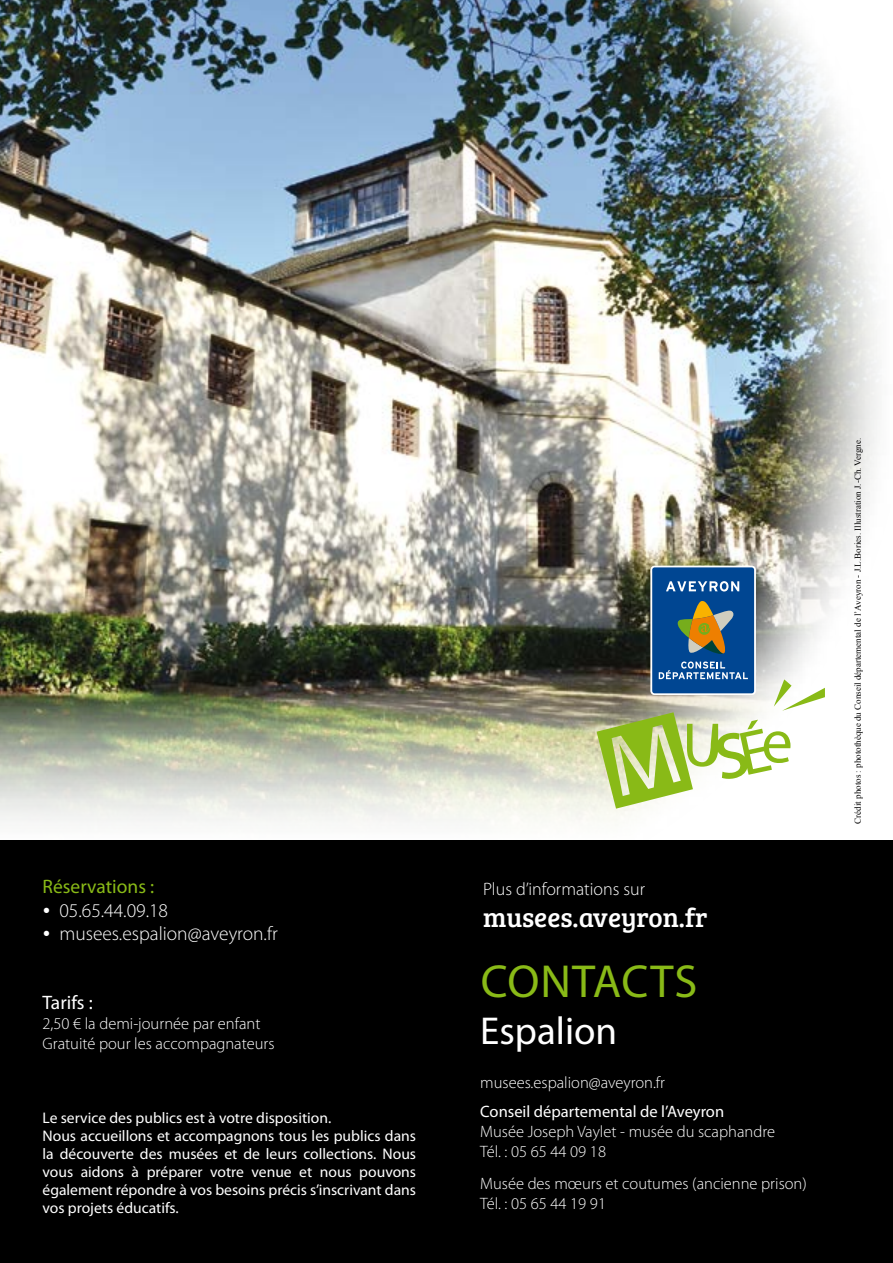
<style>
.page{position:relative;width:893px;height:1263px;background:#fff}
.page>*{position:absolute;margin:0;border:0;box-sizing:border-box;transform-origin:0 0}
.t1{font:46.5px "Myriad Pro";letter-spacing:.015em;color:#89ba17}
.t2{font:39px "Myriad Pro";color:#fff}
.t3{font:27px "Bree Serif";color:#fff}
.t4{font:300 19.5px "Myriad Pro";color:#fff}
.t5{font:19.5px "Myriad Pro";color:#89ba17}
.t6{font:19.5px "Myriad Pro";color:#fff}
.t7{font:300 18px "Myriad Pro";color:#fff}
.t8{font:300 16.5px/19.8px "Myriad Pro";color:#fff}
.t9{font:16.5px "Myriad Pro";color:#fff}
.t10{font:15.45px/18px "Myriad Pro";color:#fff}
.t11{font:9px "Times New Roman";color:#000}
</style>
<div class="page">
<img style="left:0;top:0;width:879px;height:822px">
<svg style="left:597px;top:566px;width:228px;height:243px"></svg>
<div style="left:0;top:840px;width:893px;height:423px;background:#000"></div>
<p class="t5" style="left:43px;top:875px;width:113px">Réservations :</p>
<p class="t4" style="left:43px;top:898px;width:127px">• 05.65.44.09.18</p>
<p class="t4" style="left:43px;top:922px;width:237px">• musees.espalion@aveyron.fr</p>
<p class="t6" style="left:43px;top:990px;width:52px">Tarifs :</p>
<p class="t8" style="left:43px;top:1013px;width:234px">2,50 € la demi-journée par enfant<br>Gratuité pour les accompagnateurs</p>
<p class="t10" style="left:43px;top:1108px;width:375px">Le service des publics est à votre disposition.<br>Nous accueillons et accompagnons tous les publics dans la découverte des musées et de leurs collections. Nous vous aidons à préparer votre venue et nous pouvons également répondre à vos besoins précis s’inscrivant dans vos projets éducatifs.</p>
<p class="t7" style="left:483px;top:878px;width:163px">Plus d’informations sur</p>
<h3 class="t3" style="left:483px;top:898px;width:226px">musees.aveyron.fr</h3>
<h1 class="t1" style="left:481px;top:953px;width:218px">CONTACTS</h1>
<h2 class="t2" style="left:480px;top:1007px;width:139px">Espalion</h2>
<p class="t8" style="left:480px;top:1072px;width:186px">musees.espalion@aveyron.fr</p>
<p class="t9" style="left:480px;top:1101px;width:245px">Conseil départemental de l’Aveyron</p>
<p class="t8" style="left:480px;top:1121px;width:296px">Musée Joseph Vaylet - musée du scaphandre<br>Tél. : 05 65 44 09 18</p>
<p class="t8" style="left:480px;top:1174px;width:328px">Musée des mœurs et coutumes (ancienne prison)<br>Tél. : 05 65 44 19 91</p>
<p class="t11" style="left:852px;top:824px;width:387px;rotate:-90deg">Crédit photos : photothèque du Conseil départemental de l’Aveyron - J.L.Bories. Illustration J.-Ch. Vergne.</p>
</div>
